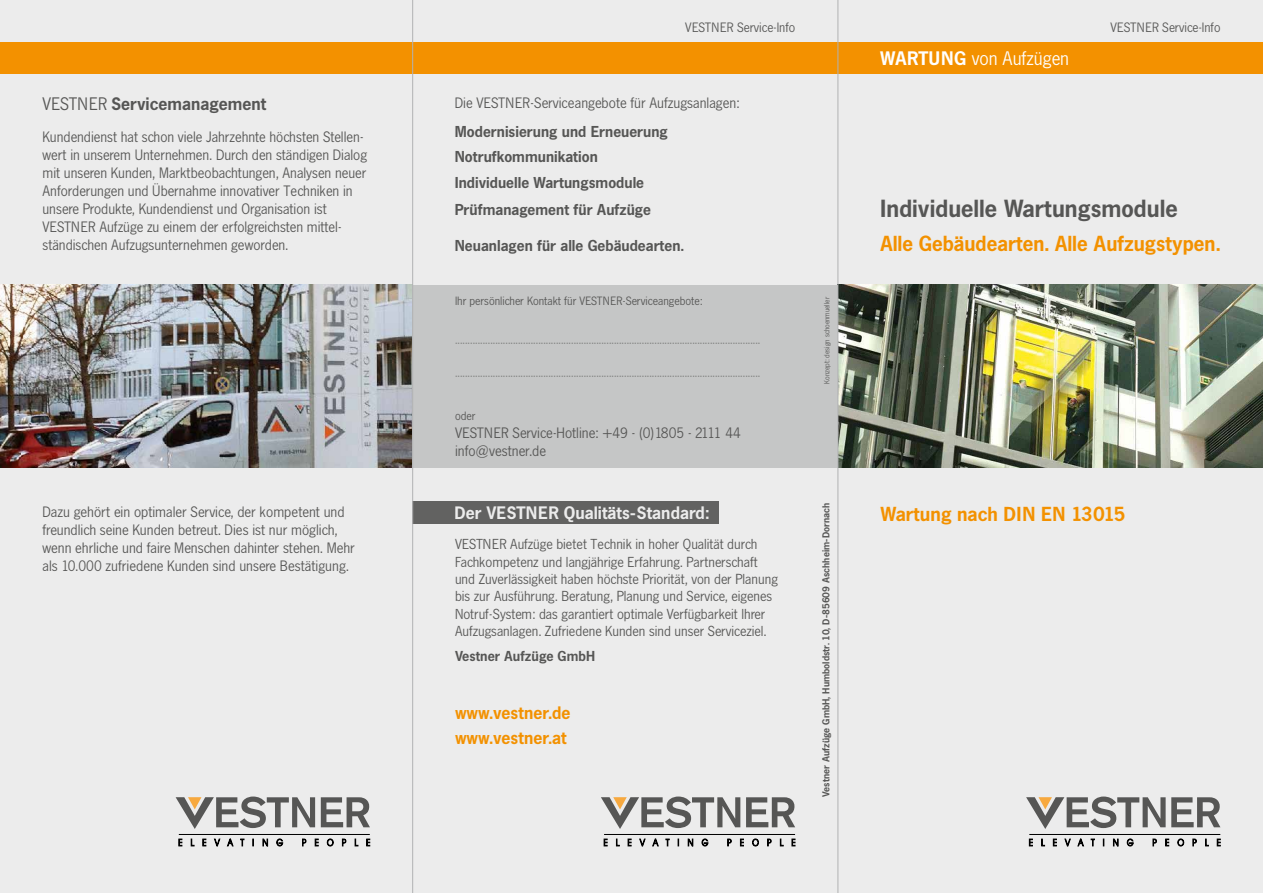
<style>
.page{position:relative;width:1263px;height:893px;background:#ececec}
.page>*{position:absolute;margin:0;border:0;box-sizing:border-box;transform-origin:0 0}
.t1{font:700 24.75px "News Gothic BQ";color:#565655}
.t2{font:700 21.75px "News Gothic BQ";color:#f39100}
.t3{font:700 20.25px "News Gothic BQ";color:#f39100}
.t4{font:19.5px "News Gothic BQ";color:#fff}
.t5{font:700 18px "News Gothic BQ";color:#ececec}
.t6{font:700 18px/25.2px "News Gothic BQ";color:#f39100}
.t7{font:700 18px "News Gothic BQ";color:#565655}
.t8{font:700 15.75px/25.5px "News Gothic BQ";color:#565655}
.t9{font:15px/18px "News Gothic BQ";color:#565655}
.t10{font:14.4px/17.2px "News Gothic BQ";color:#565655}
.t11{font:700 14.4px "News Gothic BQ";color:#565655}
.t12{font:13.5px "News Gothic BQ";color:#868786}
.t13{font:13.5px "News Gothic BQ";color:#565655}
.t14{font:12px "News Gothic BQ";color:#565655}
.t15{font:700 10.05px "News Gothic BQ";color:#565655}
.t16{font:7.5px "News Gothic BQ";color:#565655}
.s1{font-weight:400}
.s2{font-weight:700}
</style>
<div class="page">
<svg style="left:1171px;top:797px;width:49px;height:30px"></svg>
<hr style="left:1029px;top:834px;width:191px;height:1px;background:#000">
<svg style="left:1029px;top:839px;width:4px;height:7px"></svg>
<svg style="left:1041px;top:839px;width:4px;height:7px"></svg>
<svg style="left:1053px;top:839px;width:4px;height:7px"></svg>
<svg style="left:1064px;top:839px;width:7px;height:7px"></svg>
<svg style="left:1077px;top:839px;width:7px;height:7px"></svg>
<svg style="left:1091px;top:839px;width:4px;height:7px"></svg>
<svg style="left:1113px;top:838px;width:5px;height:8px"></svg>
<svg style="left:1127px;top:839px;width:6px;height:7px"></svg>
<svg style="left:1153px;top:839px;width:4px;height:7px"></svg>
<svg style="left:1165px;top:839px;width:4px;height:7px"></svg>
<svg style="left:1177px;top:839px;width:7px;height:7px"></svg>
<svg style="left:1192px;top:839px;width:5px;height:7px"></svg>
<svg style="left:1205px;top:839px;width:4px;height:7px"></svg>
<svg style="left:1217px;top:839px;width:3px;height:7px"></svg>
<svg style="left:1026px;top:796px;width:139px;height:33px"></svg>
<svg style="left:746px;top:797px;width:49px;height:30px"></svg>
<hr style="left:604px;top:834px;width:191px;height:1px;background:#000">
<svg style="left:604px;top:839px;width:3px;height:7px"></svg>
<svg style="left:616px;top:839px;width:4px;height:7px"></svg>
<svg style="left:628px;top:839px;width:3px;height:7px"></svg>
<svg style="left:639px;top:839px;width:6px;height:7px"></svg>
<svg style="left:652px;top:839px;width:7px;height:7px"></svg>
<svg style="left:665px;top:839px;width:4px;height:7px"></svg>
<svg style="left:688px;top:838px;width:5px;height:8px"></svg>
<svg style="left:702px;top:839px;width:6px;height:7px"></svg>
<svg style="left:727px;top:839px;width:5px;height:7px"></svg>
<svg style="left:740px;top:839px;width:4px;height:7px"></svg>
<svg style="left:752px;top:839px;width:7px;height:7px"></svg>
<svg style="left:767px;top:839px;width:4px;height:7px"></svg>
<svg style="left:780px;top:839px;width:3px;height:7px"></svg>
<svg style="left:792px;top:839px;width:3px;height:7px"></svg>
<svg style="left:601px;top:796px;width:139px;height:33px"></svg>
<div style="left:412px;top:501px;width:307px;height:23px;background:#626261"></div>
<svg style="left:321px;top:797px;width:49px;height:30px"></svg>
<hr style="left:179px;top:834px;width:191px;height:1px;background:#000">
<svg style="left:179px;top:839px;width:3px;height:7px"></svg>
<svg style="left:191px;top:839px;width:3px;height:7px"></svg>
<svg style="left:202px;top:839px;width:4px;height:7px"></svg>
<svg style="left:214px;top:839px;width:6px;height:7px"></svg>
<svg style="left:227px;top:839px;width:6px;height:7px"></svg>
<svg style="left:240px;top:839px;width:4px;height:7px"></svg>
<svg style="left:263px;top:838px;width:5px;height:8px"></svg>
<svg style="left:276px;top:839px;width:7px;height:7px"></svg>
<svg style="left:302px;top:839px;width:4px;height:7px"></svg>
<svg style="left:315px;top:839px;width:4px;height:7px"></svg>
<svg style="left:327px;top:839px;width:7px;height:7px"></svg>
<svg style="left:342px;top:839px;width:4px;height:7px"></svg>
<svg style="left:355px;top:839px;width:3px;height:7px"></svg>
<svg style="left:366px;top:839px;width:4px;height:7px"></svg>
<svg style="left:176px;top:796px;width:139px;height:33px"></svg>
<img style="left:0;top:285px;width:412px;height:183px">
<div style="left:0;top:43px;width:1263px;height:31px;background:#f39100"></div>
<img style="left:839px;top:285px;width:424px;height:183px">
<div style="left:412px;top:285px;width:426px;height:183px;background:#c5c6c6"></div>
<hr style="left:412px;top:0;width:1px;height:893px;background:#b1b2b3">
<hr style="left:838px;top:0;width:1px;height:893px;background:#b1b2b3">
<p class="t7" style="left:43px;top:94px;width:225px"><span class="s1">VESTNER</span> Servicemanagement</p>
<p class="t9" style="left:43px;top:128px;width:326px">Kundendienst hat schon viele Jahrzehnte höchsten Stellen&shy;wert in unserem Unternehmen. Durch den ständigen Dialog mit unseren Kunden, Marktbeobachtungen, Analysen neuer Anforderungen und Übernahme innovativer Techniken in unsere Produkte, Kundendienst und Organisation ist VESTNER Aufzüge zu einem der erfolgreichsten mittel&shy;ständischen Aufzugsunternehmen geworden.</p>
<p class="t9" style="left:43px;top:503px;width:314px">Dazu gehört ein optimaler Service, der kompetent und freundlich seine Kunden betreut. Dies ist nur möglich, wenn ehrliche und faire Menschen dahinter stehen. Mehr als 10.000 zufriedene Kunden sind unsere Bestätigung.</p>
<p class="t13" style="left:685px;top:20px;width:111px">VESTNER Service-Info</p>
<p class="t9" style="left:455px;top:94px;width:286px">Die VESTNER-Serviceangebote für Aufzugsanlagen:</p>
<p class="t8" style="left:455px;top:119px;width:214px">Modernisierung und Erneuerung<br>Notrufkommunikation<br>Individuelle Wartungsmodule</p>
<p class="t8" style="left:455px;top:197px;width:198px">Prüfmanagement für Aufzüge</p>
<p class="t8" style="left:455px;top:233px;width:231px">Neuanlagen für alle Gebäudearten.</p>
<p class="t14" style="left:455px;top:295px;width:249px">Ihr persönlicher Kontakt für VESTNER-Serviceangebote:</p>
<p class="t12" style="left:455px;top:332px;width:307px">.........................................................................................................................</p>
<p class="t12" style="left:455px;top:364px;width:307px">.........................................................................................................................</p>
<p class="t14" style="left:455px;top:409px;width:22px">oder</p>
<p class="t9" style="left:455px;top:424px;width:287px">VESTNER Service-Hotline: +49 - (0)1805 - 2111 44 info@vestner.de</p>
<p class="t5" style="left:455px;top:503px;width:256px">Der VESTNER Qualitäts-Standard:</p>
<p class="t10" style="left:455px;top:536px;width:324px">VESTNER Aufzüge bietet Technik in hoher Qualität durch Fachkompetenz und langjährige Erfahrung. Partnerschaft und Zuverlässigkeit haben höchste Priorität, von der Planung bis zur Ausführung. Beratung, Planung und Service, eigenes Notruf-System: das garantiert optimale Verfügbarkeit Ihrer Aufzugsanlagen. Zufriedene Kunden sind unser Serviceziel.</p>
<p class="t11" style="left:455px;top:648px;width:142px">Vestner Aufzüge GmbH</p>
<p class="t6" style="left:455px;top:700px;width:117px">www.vestner.de www.vestner.at</p>
<p class="t16" style="left:823px;top:384px;width:88px;rotate:-90deg">Konzept: design schoenmueller</p>
<p class="t15" style="left:820px;top:796px;width:295px;rotate:-90deg">Vestner Aufzüge GmbH, Humboldstr. 10, D-85609 Aschheim-Dornach</p>
<h3 class="t4" style="left:880px;top:48px;width:190px"><span class="s2">WARTUNG</span> von Aufzügen</h3>
<p class="t13" style="left:1110px;top:20px;width:111px">VESTNER Service-Info</p>
<h1 class="t1" style="left:880px;top:194px;width:299px">Individuelle Wartungsmodule</h1>
<h2 class="t2" style="left:880px;top:231px;width:342px">Alle Gebäudearten. Alle Aufzugstypen.</h2>
<h3 class="t3" style="left:881px;top:502px;width:246px">Wartung nach DIN EN 13015</h3>
</div>
